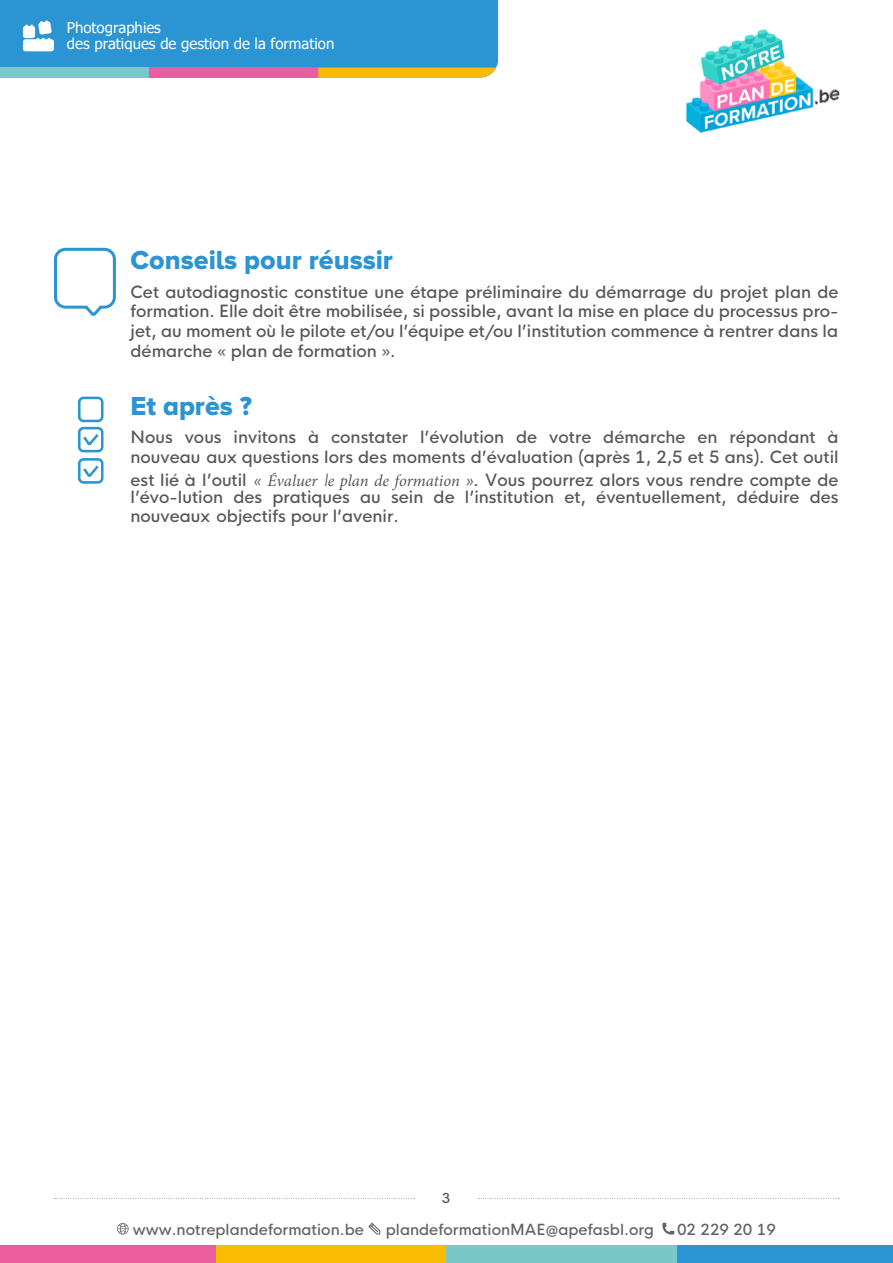
<style>
.page{position:relative;width:893px;height:1263px;background:#fff}
.page>*{position:absolute;margin:0;border:0;box-sizing:border-box;transform-origin:0 0}
.t1{font:27px "Proxima Nova A Extrabld";color:#2b94d2}
.t2{font:500 16.5px/19.8px "HK Nova";color:#575756}
.t3{font:500 15px "HK Nova";color:#646363}
.t4{font:15px/16.4px "Tahoma";color:#fff}
.t5{font:500 13.5px "HK Nova";color:#575756}
.s1{font-family:"Avenir";font-weight:400;font-style:italic}
.s2{font-family:"Minion Pro";font-weight:400;font-style:italic}
</style>
<div class="page">
<svg style="left:54px;top:1198px;width:361px;height:1px"></svg>
<svg style="left:479px;top:1198px;width:360px;height:1px"></svg>
<div style="left:216px;top:1245px;width:230px;height:18px;background:#f9bc03"></div>
<div style="left:446px;top:1245px;width:231px;height:18px;background:#79c7c8"></div>
<div style="left:0;top:1245px;width:216px;height:18px;background:#eb5e9d"></div>
<div style="left:677px;top:1245px;width:216px;height:18px;background:#2b94d2"></div>
<svg style="left:117px;top:1223px;width:12px;height:11px"></svg>
<svg style="left:368px;top:1222px;width:12px;height:12px"></svg>
<svg style="left:662px;top:1223px;width:12px;height:11px"></svg>
<img style="left:686px;top:29px;width:154px;height:104px">
<svg style="left:0;top:0;width:498px;height:78px;background:#4497c6"></svg>
<div style="left:78px;top:397px;width:26px;height:25px;border:3px solid #2b94d2;border-radius:4px"></div>
<div style="left:78px;top:427px;width:26px;height:25px;border:3px solid #2b94d2;border-radius:4px"></div>
<div style="left:78px;top:458px;width:26px;height:26px;border:3px solid #2b94d2;border-radius:4px"></div>
<svg style="left:81px;top:431px;width:20px;height:17px"></svg>
<svg style="left:81px;top:463px;width:20px;height:16px"></svg>
<svg style="left:54px;top:247px;width:62px;height:69px"></svg>
<p class="t4" style="left:67px;top:20px;width:269px">Photographies<br>des pratiques de gestion de la formation</p>
<h1 class="t1" style="left:131px;top:245px;width:264px">Conseils pour réussir</h1>
<p class="t2" style="left:131px;top:280px;width:709px;text-align:justify">Cet autodiagnostic constitue une étape préliminaire du démarrage du projet plan de formation. Elle doit être mobilisée, si possible, avant la mise en place du processus pro&shy;jet, au moment où le pilote et/ou l’équipe et/ou l’institution commence à rentrer dans la démarche « plan de formation ».</p>
<h1 class="t1" style="left:131px;top:390px;width:123px">Et après ?</h1>
<p class="t2" style="left:131px;top:425px;width:710px">Nous vous invitons à constater l’évolution de votre démarche en répondant à nouveau aux questions lors des moments d’évaluation (après 1, 2,5 et 5 ans). Cet outil</p>
<p class="t2" style="left:131px;top:470px;width:710px;line-height:16.6px">est lié à l’outil <span class="s1">«</span> <span class="s2">Évaluer</span> <span class="s1">l</span><span class="s2">e plan de formation</span> <span class="s1">»</span>. Vous pourrez alors vous rendre compte de l’évo-lution des pratiques au sein de l’institution et, éventuellement, déduire des</p>
<p class="t2" style="left:131px;top:505px;width:270px">nouveaux objectifs pour l’avenir.</p>
<p class="t5" style="left:442px;top:1186px;width:10px">3</p>
<p class="t3" style="left:133px;top:1216px;width:233px">www.notreplandeformation.be</p>
<p class="t3" style="left:386px;top:1216px;width:270px">plandeformationMAE@apefasbl.org</p>
<p class="t3" style="left:677px;top:1216px;width:100px">02 229 20 19</p>
</div>
